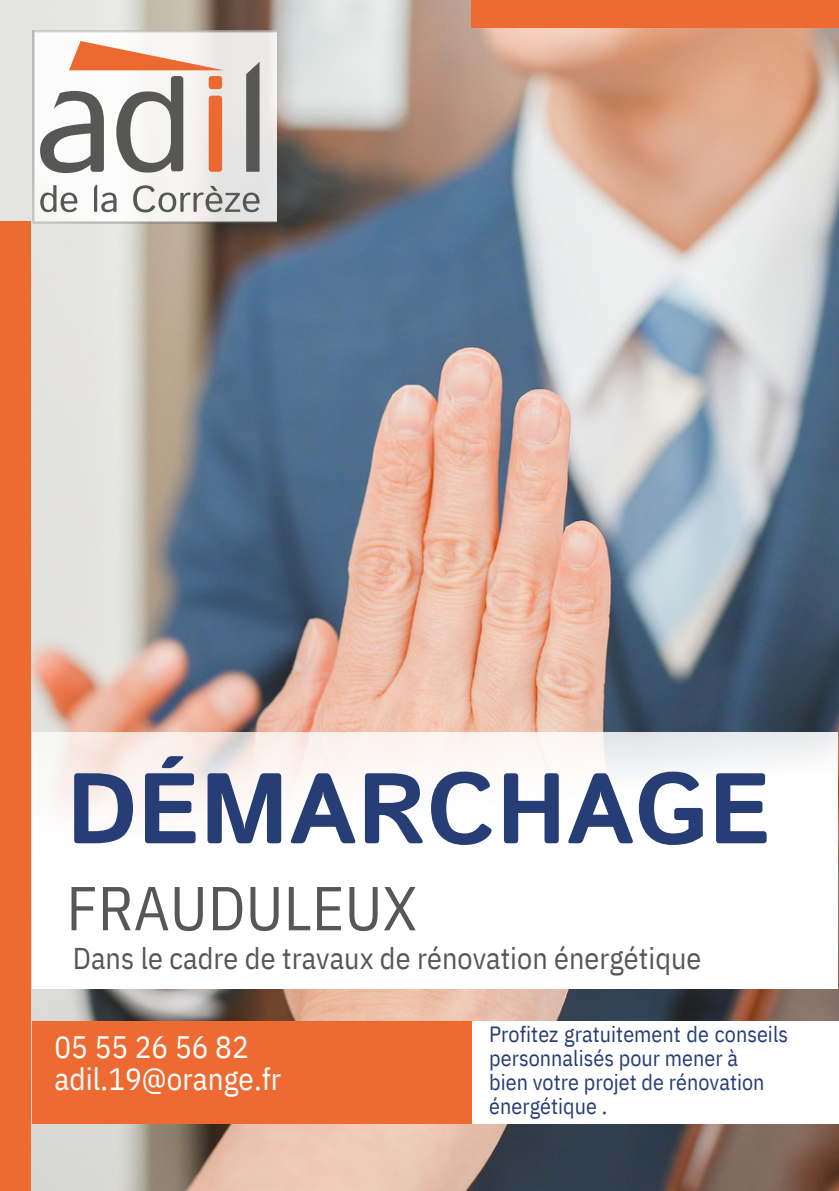
<style>
.page{position:relative;width:839px;height:1191px;background:#fff}
.page>*{position:absolute;margin:0;border:0;box-sizing:border-box;transform-origin:0 0}
.t1{font:700 100px "Istok";color:#263d75}
.t2{font:62px "IBM Plex Sans Cond";color:#575756}
.t3{font:31px "IBM Plex Sans Cond";color:#fff}
.t4{font:30px "IBM Plex Sans Cond";color:#575756}
.t5{font:22px/24px "IBM Plex Sans Cond";color:#263d75}
</style>
<div class="page">
<img style="left:0;top:0;width:838px;height:1191px">
<img style="left:32px;top:30px;width:244px;height:194px">
<div style="left:32px;top:1022px;width:440px;height:102px;background:#ed6a32"></div>
<img style="left:472px;top:1022px;width:366px;height:102px">
<img style="left:32px;top:732px;width:805px;height:256px">
<div style="left:0;top:221px;width:31px;height:969px;background:#ed6a32"></div>
<div style="left:471px;top:0;width:367px;height:28px;background:#ed6a32"></div>
<div style="left:209px;top:96px;width:13px;height:76px;background:#ec6a31;border-radius:3px"></div>
<div style="left:209px;top:76px;width:13px;height:13px;background:#ec6a31;border-radius:3px"></div>
<svg style="left:116px;top:76px;width:67px;height:97px"></svg>
<svg style="left:69px;top:41px;width:155px;height:29px"></svg>
<svg style="left:40px;top:91px;width:64px;height:82px"></svg>
<svg style="left:246px;top:62px;width:13px;height:110px"></svg>
<svg style="left:40px;top:185px;width:37px;height:27px"></svg>
<svg style="left:94px;top:185px;width:22px;height:27px"></svg>
<svg style="left:133px;top:185px;width:126px;height:27px"></svg>
<p class="t1" style="left:66px;top:768px;width:705px">DÉMARCHAGE</p>
<p class="t2" style="left:66px;top:867px;width:352px">FRAUDULEUX</p>
<p class="t4" style="left:73px;top:939px;width:630px">Dans le cadre de travaux de rénovation énergétique</p>
<p class="t3" style="left:54px;top:1026px;width:196px">05 55 26 56 82</p>
<p class="t3" style="left:54px;top:1059px;width:228px">adil.19@orange.fr</p>
<p class="t5" style="left:489px;top:1021px;width:300px">Profitez gratuitement de conseils personnalisés pour mener à</p>
<p class="t5" style="left:489px;top:1069px;width:277px">bien votre projet de rénovation énergétique .</p>
</div>
